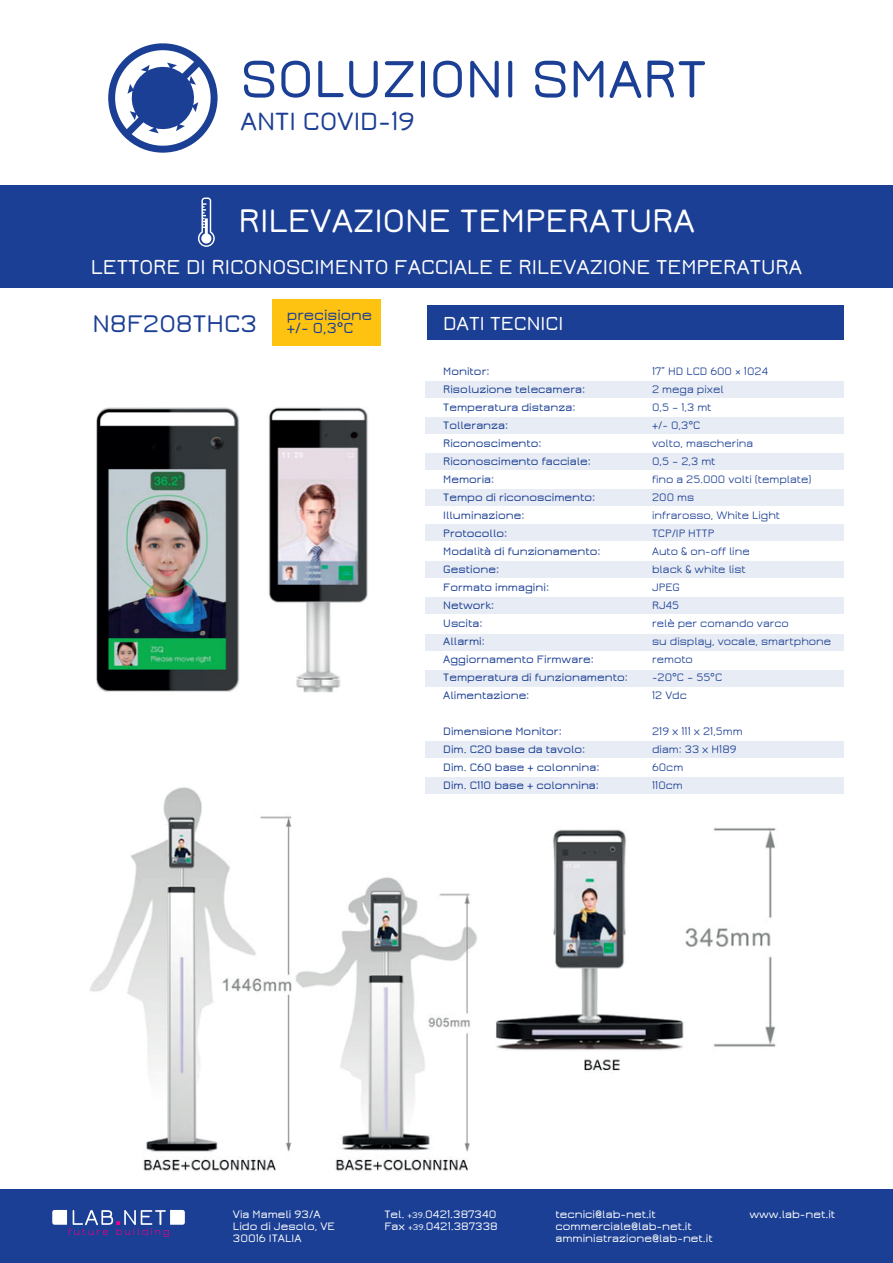
<style>
.page{position:relative;width:893px;height:1263px;background:#fff}
.page>*{position:absolute;margin:0;border:0;box-sizing:border-box;transform-origin:0 0}
.t1{font:600 57.9px "Jura";color:#1b3f94}
.t2{font:600 36px "Jura";color:#fff}
.t3{font:600 27.75px "Jura";color:#1b3f94}
.t4{font:600 26.7px "Jura";color:#1b3f94}
.t5{font:600 22.35px "Jura";color:#fff}
.t6{font:600 21px "Jura";color:#fff}
.t7{font:600 16.2px/13.5px "Jura";color:#1b3f94}
.t8{font:600 12px/18px "Jura";color:#1b3f94}
.t9{font:500 12px/18px "Jura";color:#1b3f94}
.t10{font:600 12px/12px "Jura";color:#fff}
.s1{font-size:9px}
</style>
<div class="page">
<img style="left:90px;top:787px;width:686px;height:384px">
<img style="left:96px;top:397px;width:448px;height:296px">
<div style="left:425px;top:381px;width:418px;height:16px;background:#e8ecf4"></div>
<div style="left:425px;top:417px;width:418px;height:17px;background:#e8ecf4"></div>
<div style="left:425px;top:453px;width:418px;height:16px;background:#e8ecf4"></div>
<div style="left:425px;top:490px;width:418px;height:16px;background:#e8ecf4"></div>
<div style="left:425px;top:525px;width:418px;height:16px;background:#e8ecf4"></div>
<div style="left:425px;top:562px;width:418px;height:16px;background:#e8ecf4"></div>
<div style="left:425px;top:597px;width:418px;height:17px;background:#e8ecf4"></div>
<div style="left:425px;top:634px;width:418px;height:17px;background:#e8ecf4"></div>
<div style="left:425px;top:670px;width:418px;height:16px;background:#e8ecf4"></div>
<div style="left:425px;top:742px;width:418px;height:16px;background:#e8ecf4"></div>
<div style="left:425px;top:778px;width:418px;height:16px;background:#e8ecf4"></div>
<div style="left:0;top:1189px;width:893px;height:74px;background:#1b3f94"></div>
<div style="left:427px;top:305px;width:416px;height:34px;background:#1b3f94"></div>
<div style="left:273px;top:299px;width:108px;height:46px;background:#fec210"></div>
<div style="left:0;top:185px;width:893px;height:102px;background:#1b3f94"></div>
<svg style="left:52px;top:1210px;width:133px;height:27px"></svg>
<svg style="left:108px;top:43px;width:110px;height:110px"></svg>
<svg style="left:198px;top:198px;width:17px;height:49px"></svg>
<h1 class="t1" style="left:241px;top:50px;width:468px">SOLUZIONI SMART</h1>
<h3 class="t3" style="left:241px;top:108px;width:176px">ANTI COVID-19</h3>
<h2 class="t2" style="left:239px;top:202px;width:458px">RILEVAZIONE TEMPERATURA</h2>
<h3 class="t5" style="left:91px;top:256px;width:713px">LETTORE DI RICONOSCIMENTO FACCIALE E RILEVAZIONE TEMPERATURA</h3>
<h3 class="t4" style="left:92px;top:310px;width:166px">N8F2O8THC3</h3>
<h3 class="t7" style="left:287px;top:308px;width:87px">precisione +/- 0,3°C</h3>
<h3 class="t6" style="left:443px;top:312px;width:122px">DATI TECNICI</h3>
<p class="t8" style="left:443px;top:362px;width:186px">Monitor:<br>Risoluzione telecamera:<br>Temperatura distanza:<br>Tolleranza:<br>Riconoscimento:<br>Riconoscimento facciale:<br>Memoria:<br>Tempo di riconoscimento:<br>Illuminazione:<br>Protocollo:<br>Modalità di funzionamento:<br>Gestione:<br>Formato immagini:<br>Network:<br>Uscita:<br>Allarmi:<br>Aggiornamento Firmware:<br>Temperatura di funzionamento:<br>Alimentazione:</p>
<p class="t8" style="left:443px;top:722px;width:158px">Dimensione Monitor:<br>Dim. C20 base da tavolo:<br>Dim. C60 base + colonnina:<br>Dim. C110 base + colonnina:</p>
<p class="t9" style="left:652px;top:362px;width:181px">17” HD LCD 600 × 1024<br>2 mega pixel<br>0,5 – 1,3 mt<br>+/- 0,3°C<br>volto, mascherina<br>0,5 – 2,3 mt<br>fino a 25.000 volti (template)<br>200 ms<br>infrarosso, White Light<br>TCP/IP HTTP<br>Auto &amp; on-off line<br>black &amp; white list<br>JPEG<br>RJ45<br>relè per comando varco<br>su display, vocale, smartphone remoto<br>-20°C – 55°C<br>12 Vdc</p>
<p class="t9" style="left:652px;top:722px;width:92px">219 x 111 x 21,5mm diam: 33 x H189<br>60cm<br>110cm</p>
<p class="t10" style="left:233px;top:1209px;width:104px">Via Mameli 93/A<br>Lido di Jesolo, VE<br>30016 ITALIA</p>
<p class="t10" style="left:384px;top:1209px;width:115px">Tel. <span class="s1">+39.</span>0421.387340<br>Fax <span class="s1">+39.</span>0421.387338</p>
<p class="t10" style="left:555px;top:1209px;width:159px">tecnici@lab-net.it commerciale@lab-net.it amministrazione@lab-net.it</p>
<p class="t10" style="left:749px;top:1209px;width:87px">www.lab-net.it</p>
</div>
